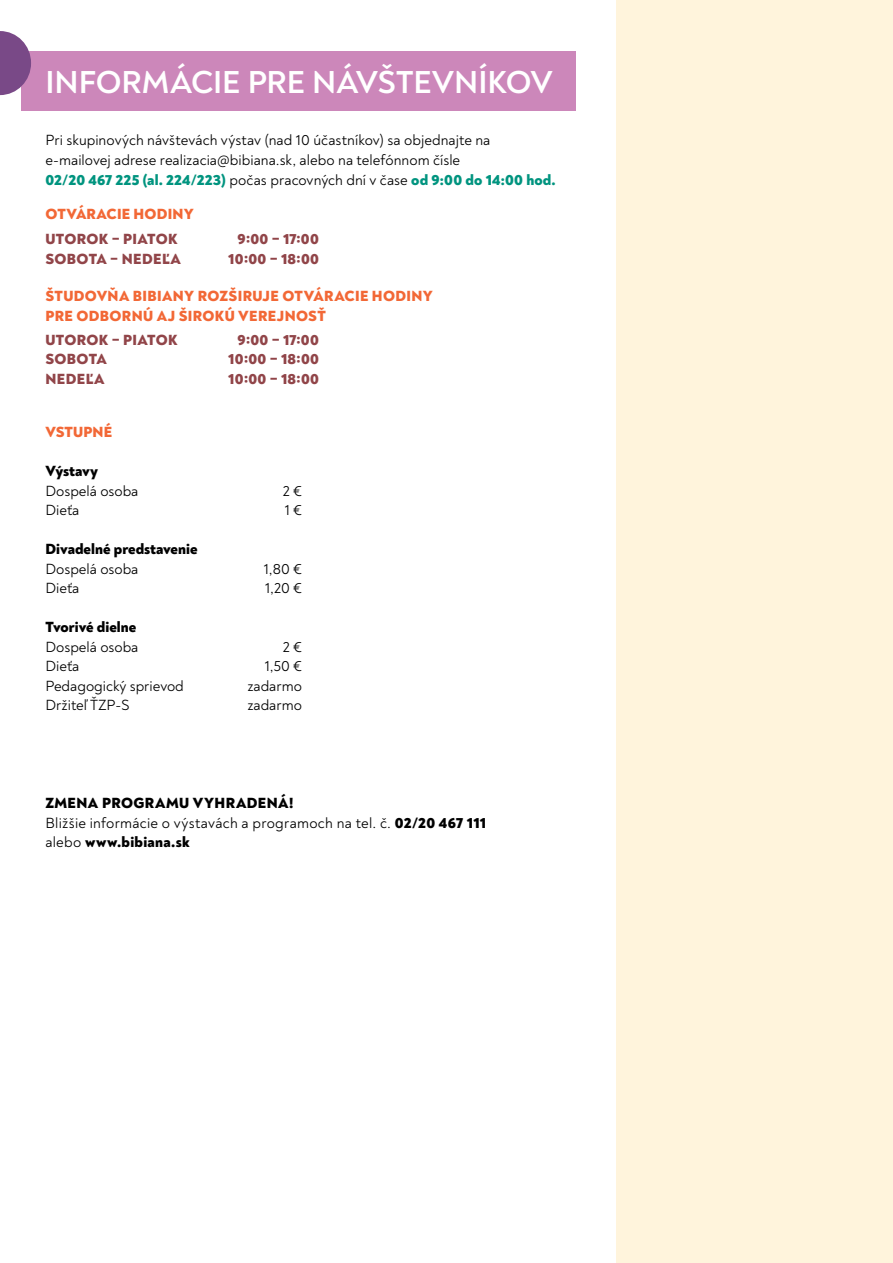
<style>
.page{position:relative;width:893px;height:1263px;background:#fff}
.page>*{position:absolute;margin:0;border:0;box-sizing:border-box;transform-origin:0 0}
.t1{font:700 32.25px "Noah";letter-spacing:-.005em;color:#fff}
.t2{font:15px/19.5px "Noah";color:#000}
.t3{font:800 15px "Noah";letter-spacing:.02em;color:#914549}
.t4{font:800 15px/19.5px "Noah";letter-spacing:.02em;color:#f26836}
.t5{font:800 15px "Noah";color:#000}
.s1{font-weight:800;color:#00947f}
.s2{font-weight:800}
</style>
<div class="page">
<div style="left:21px;top:51px;width:554px;height:60px;background:#cc87ba"></div>
<div style="left:617px;top:0;width:276px;height:1263px;background:#fff4dc"></div>
<svg style="left:0;top:31px;width:31px;height:64px"></svg>
<h1 class="t1" style="left:45px;top:62px;width:509px">INFORMÁCIE PRE NÁVŠTEVNÍKOV</h1>
<p class="t2" style="left:45px;top:131px;width:512px">Pri skupinových návštevách výstav (nad 10 účastníkov) sa objednajte na e-mailovej adrese realizacia@bibiana.sk, alebo na telefónnom čísle<br><span class="s1">02/20 467 225 (al. 224/223)</span> počas pracovných dní v čase <span class="s1">od 9:00 do 14:00 hod.</span></p>
<p class="t4" style="left:45px;top:204px;width:150px">OTVÁRACIE HODINY</p>
<p class="t3" style="left:46px;top:229px;width:134px">UTOROK – PIATOK</p>
<p class="t3" style="left:237px;top:229px;width:83px">9:00 – 17:00</p>
<p class="t3" style="left:46px;top:249px;width:137px">SOBOTA – NEDEĽA</p>
<p class="t3" style="left:228px;top:249px;width:92px">10:00 – 18:00</p>
<p class="t4" style="left:46px;top:286px;width:389px">ŠTUDOVŇA BIBIANY ROZŠIRUJE OTVÁRACIE HODINY<br>PRE ODBORNÚ AJ ŠIROKÚ VEREJNOSŤ</p>
<p class="t3" style="left:46px;top:330px;width:134px">UTOROK – PIATOK</p>
<p class="t3" style="left:237px;top:330px;width:83px">9:00 – 17:00</p>
<p class="t3" style="left:46px;top:349px;width:63px">SOBOTA</p>
<p class="t3" style="left:228px;top:349px;width:92px">10:00 – 18:00</p>
<p class="t3" style="left:46px;top:369px;width:61px">NEDEĽA</p>
<p class="t3" style="left:228px;top:369px;width:92px">10:00 – 18:00</p>
<p class="t4" style="left:46px;top:422px;width:68px">VSTUPNÉ</p>
<p class="t5" style="left:45px;top:461px;width:54px">Výstavy</p>
<p class="t2" style="left:45px;top:481px;width:94px">Dospelá osoba</p>
<p class="t2" style="left:283px;top:481px;width:21px">2 €</p>
<p class="t2" style="left:45px;top:500px;width:36px">Dieťa</p>
<p class="t2" style="left:285px;top:500px;width:19px">1 €</p>
<p class="t5" style="left:45px;top:539px;width:154px">Divadelné predstavenie</p>
<p class="t2" style="left:45px;top:559px;width:94px">Dospelá osoba</p>
<p class="t2" style="left:264px;top:559px;width:40px">1,80 €</p>
<p class="t2" style="left:45px;top:578px;width:36px">Dieťa</p>
<p class="t2" style="left:265px;top:578px;width:38px">1,20 €</p>
<p class="t5" style="left:45px;top:617px;width:92px">Tvorivé dielne</p>
<p class="t2" style="left:45px;top:637px;width:94px">Dospelá osoba</p>
<p class="t2" style="left:283px;top:637px;width:21px">2 €</p>
<p class="t2" style="left:45px;top:656px;width:36px">Dieťa</p>
<p class="t2" style="left:265px;top:656px;width:39px">1,50 €</p>
<p class="t2" style="left:45px;top:676px;width:140px">Pedagogický sprievod</p>
<p class="t2" style="left:247px;top:676px;width:56px">zadarmo</p>
<p class="t2" style="left:45px;top:695px;width:86px">Držiteľ ŤZP-S</p>
<p class="t2" style="left:247px;top:695px;width:56px">zadarmo</p>
<p class="t2" style="left:45px;top:793px;width:442px"><span class="s2">ZMENA PROGRAMU VYHRADENÁ!<br></span>Bližšie informácie o výstavách a programoch na tel. č. <span class="s2">02/20 467 111 </span>alebo <span class="s2">www.bibiana.sk</span></p>
</div>
